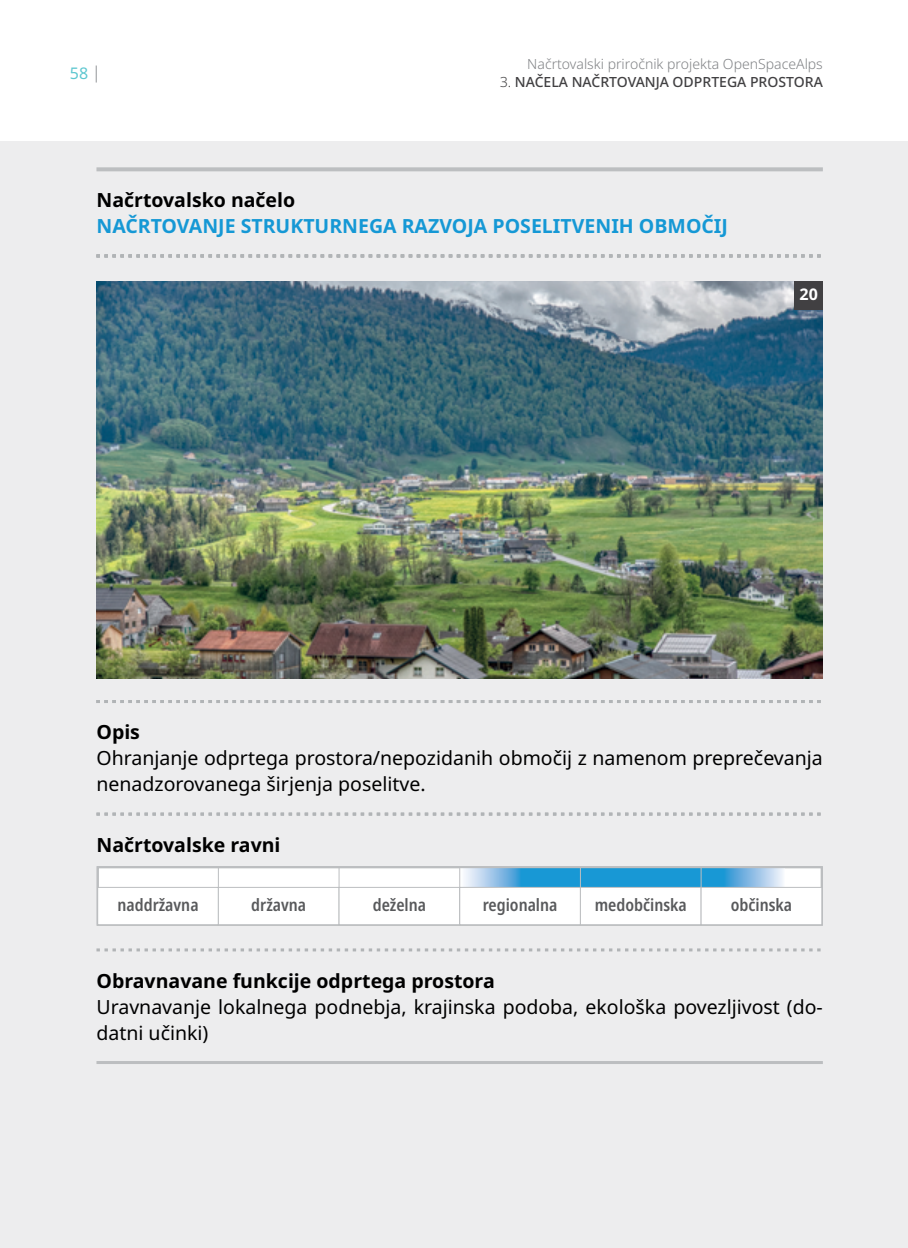
<style>
.page{position:relative;width:908px;height:1248px;background:#fff}
.page>*{position:absolute;margin:0;border:0;box-sizing:border-box;transform-origin:0 0}
.t1{font:19.6px/26px "Noto Sans";color:#000}
.t2{font:700 19.6px "Noto Sans";color:#000}
.t3{font:700 19.6px "Noto Sans";color:#1598d5}
.t4{font:600 condensed 17px "Noto Sans";color:#58595b}
.t5{font:16px "Noto Sans";color:#5ec7d0}
.t6{font:700 16px "Noto Sans";color:#fff}
.t7{font:300 14px "Noto Sans";color:#808285}
.t8{font:500 14px "Noto Sans";color:#414042}
.s1{font-weight:300}
</style>
<div class="page">
<div style="left:0;top:142px;width:907px;height:1105px;background:#ededee"></div>
<svg style="left:96px;top:65px;width:1px;height:17px"></svg>
<svg style="left:96px;top:167px;width:726px;height:4px;background:#c0c2c3"></svg>
<hr style="left:96px;top:1060px;width:726px;height:3px;background:#bcbec0">
<svg style="left:96px;top:254px;width:725px;height:3px"></svg>
<svg style="left:96px;top:700px;width:725px;height:3px"></svg>
<svg style="left:96px;top:812px;width:725px;height:3px"></svg>
<svg style="left:96px;top:948px;width:725px;height:3px"></svg>
<img style="left:96px;top:281px;width:726px;height:397px">
<div style="left:98px;top:867px;width:723px;height:57px;background:#fff"></div>
<div style="left:520px;top:867px;width:241px;height:20px;background:#1898d5"></div>
<svg style="left:460px;top:869px;width:59px;height:17px"></svg>
<div style="left:724px;top:867px;width:60px;height:20px;background:linear-gradient(to right,#2b91d3,#f3f0fa)"></div>
<div style="left:97px;top:866px;width:725px;height:59px;border:2px solid #bcbec0"></div>
<div style="left:98px;top:887px;width:120px;height:37px;background:#fff"></div>
<div style="left:97px;top:886px;width:122px;height:39px;border:1px solid #bcbec0"></div>
<div style="left:218px;top:887px;width:121px;height:37px;background:#fff"></div>
<div style="left:218px;top:886px;width:121px;height:39px;border:1px solid #bcbec0"></div>
<div style="left:339px;top:887px;width:120px;height:37px;background:#fff"></div>
<div style="left:338px;top:886px;width:122px;height:39px;border:1px solid #bcbec0"></div>
<div style="left:459px;top:887px;width:121px;height:37px;background:#fff"></div>
<div style="left:459px;top:886px;width:121px;height:39px;border:1px solid #bcbec0"></div>
<div style="left:580px;top:887px;width:120px;height:37px;background:#fff"></div>
<div style="left:579px;top:886px;width:122px;height:39px;border:1px solid #bcbec0"></div>
<div style="left:700px;top:887px;width:121px;height:37px;background:#fff"></div>
<div style="left:700px;top:886px;width:121px;height:39px;border:1px solid #bcbec0"></div>
<svg style="left:97px;top:867px;width:1px;height:20px"></svg>
<svg style="left:218px;top:867px;width:1px;height:20px"></svg>
<svg style="left:338px;top:867px;width:1px;height:20px"></svg>
<svg style="left:459px;top:867px;width:1px;height:20px"></svg>
<svg style="left:579px;top:867px;width:1px;height:20px"></svg>
<svg style="left:700px;top:867px;width:1px;height:20px"></svg>
<svg style="left:820px;top:867px;width:1px;height:20px"></svg>
<div style="left:794px;top:281px;width:28px;height:29px;background:#414042"></div>
<p class="t5" style="left:70px;top:62px;width:20px">58</p>
<p class="t7" style="left:527px;top:54px;width:297px">Načrtovalski priročnik projekta OpenSpaceAlps</p>
<p class="t8" style="left:500px;top:72px;width:324px"><span class="s1">3.</span> NAČELA NAČRTOVANJA ODPRTEGA PROSTORA</p>
<p class="t2" style="left:96px;top:186px;width:200px">Načrtovalsko načelo</p>
<p class="t3" style="left:96px;top:212px;width:632px">NAČRTOVANJE STRUKTURNEGA RAZVOJA POSELITVENIH OBMOČIJ</p>
<p class="t6" style="left:799px;top:283px;width:20px">20</p>
<p class="t2" style="left:96px;top:718px;width:45px">Opis</p>
<p class="t1" style="left:96px;top:745px;width:727px">Ohranjanje odprtega prostora/nepozidanih območij z namenom preprečevanja nenadzorovanega širjenja poselitve.</p>
<p class="t2" style="left:96px;top:831px;width:185px">Načrtovalske ravni</p>
<p class="t4" style="left:117px;top:893px;width:83px">naddržavna</p>
<p class="t4" style="left:251px;top:893px;width:56px">državna</p>
<p class="t4" style="left:372px;top:893px;width:55px">deželna</p>
<p class="t4" style="left:482px;top:893px;width:76px">regionalna</p>
<p class="t4" style="left:594px;top:893px;width:93px">medobčinska</p>
<p class="t4" style="left:730px;top:893px;width:63px">občinska</p>
<p class="t2" style="left:96px;top:966px;width:399px">Obravnavane funkcije odprtega prostora</p>
<p class="t1" style="left:96px;top:994px;width:727px">Uravnavanje lokalnega podnebja, krajinska podoba, ekološka povezljivost (do&shy;datni učinki)</p>
</div>
